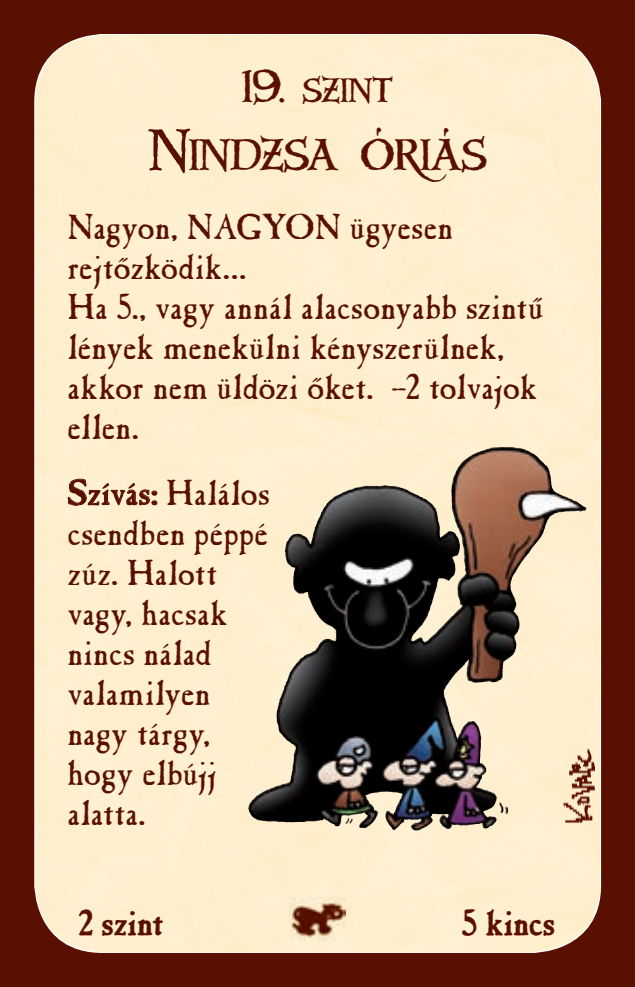
<style>
.page{position:relative;width:635px;height:987px;background:#fff}
.page>*{position:absolute;margin:0;border:0;box-sizing:border-box;transform-origin:0 0}
.t1{font:39.2px "Quasimodo";letter-spacing:-.015em;color:#5a1000}
.t2{font:36px/40px "Casablanca Antique PFL";color:#5a1000}
.t3{font:36px "Caslon Antique Bold";color:#5a1000}
.t4{font:30px "Quasimodo";letter-spacing:-.01em;color:#5a1000}
.s1{font-size:40px}
.s2{font-size:52px}
</style>
<div class="page">
<div style="left:0;top:0;width:635px;height:986px;background:#5a1000"></div>
<img style="left:35px;top:35px;width:565px;height:916px">
<img style="left:560px;top:745px;width:34px;height:83px">
<img style="left:290px;top:897px;width:56px;height:43px">
<svg style="left:67px;top:478px;width:91px;height:28px;background:#ddc3a7"></svg>
<img style="left:451px;top:447px;width:45px;height:148px">
<p class="t4" style="left:242px;top:69px;width:152px"><span class="s1">19.</span> SZINT</p>
<p class="t1" style="left:148px;top:128px;width:340px"><span class="s2">N</span>INDZSA ÓRIÁS</p>
<p class="t2" style="left:67px;top:208px;width:478px">Nagyon, NAGYON ügyesen rejtőzkö dik…<br>Ha 5., vagy annál alacsonyabb szintű lények menekülni kényszerülnek, akkor nem üldözi őket. –2 tolvajok ellen.</p>
<p class="t2" style="left:67px;top:474px;width:204px">Szívás: Halálos csendben péppé zúz. Halott vagy, hacsak nincs nálad valamilyen nagy tárgy, hogy elbújj alatta.</p>
<p class="t3" style="left:79px;top:901px;width:86px">2 szint</p>
<p class="t3" style="left:462px;top:901px;width:94px">5 kincs</p>
</div>
